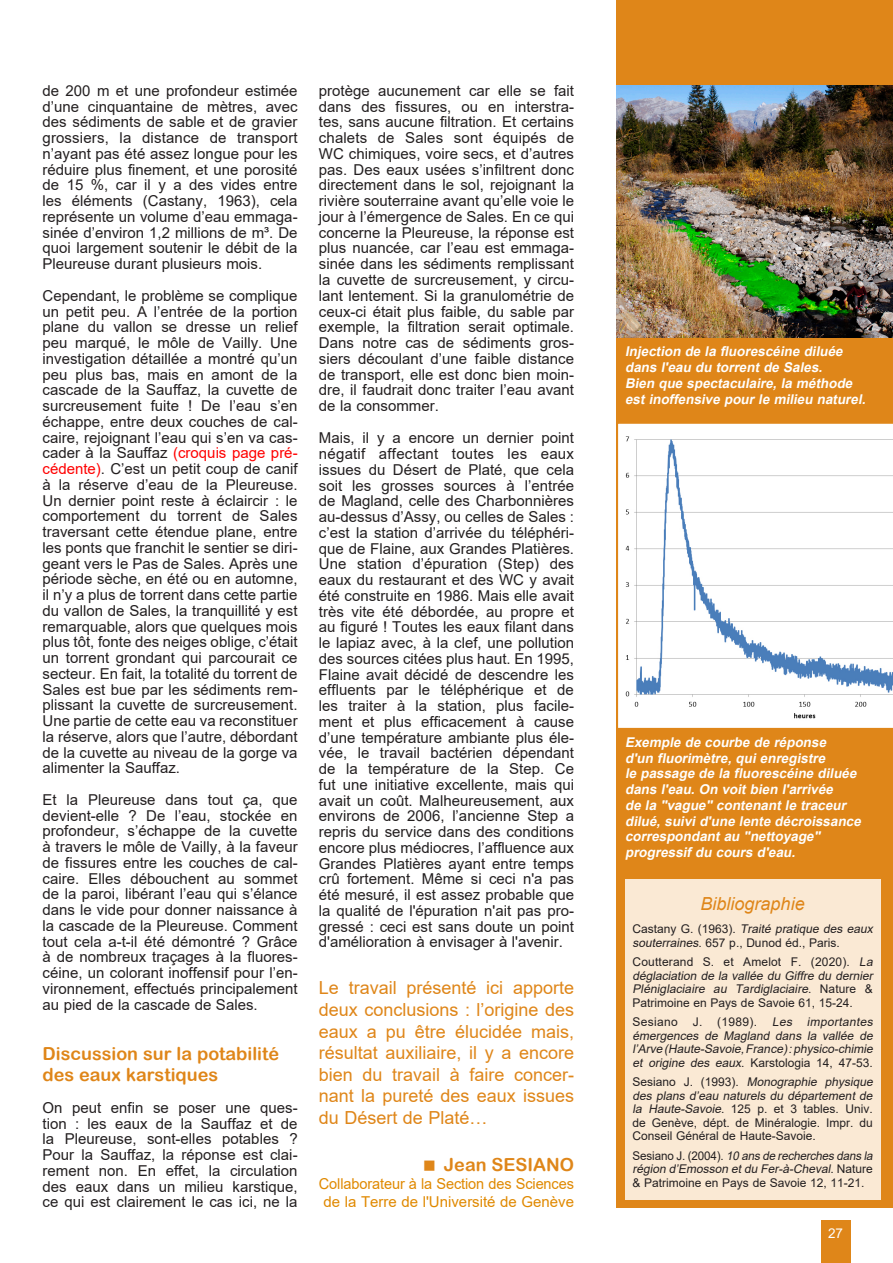
<style>
.page{position:relative;width:893px;height:1263px;background:#fff}
.page>*{position:absolute;margin:0;border:0;box-sizing:border-box;transform-origin:0 0}
.Normal_e{font:18px/21.6px "Arial";color:#df8619;text-align:justify}
.Normal_e-2{font:18px/21.6px "Arial Rounded MT Bold";color:#df8619}
.Normal_e-3{font:italic 18px "Arial";color:#df8619}
.Normal_e-4{font:15px/15.8px "Arial";color:#231f20;text-align:justify}
.Normal_e-5{font:15px/18px "Arial";letter-spacing:-.01em;color:#e08900;text-align:center}
.Normal_e-6{font:italic 700 13.5px/15.8px "Arial";color:#fff}
.t1{font:13.5px "Arial";color:#fff}
.Normal_e-7{font:12px/13.5px "Arial";color:#231f20}
.Normal_e-8{font:italic 12px/13.5px "Arial";color:#231f20}
.s1{color:#f00}
.s2{font-style:italic}
.s3{font-style:normal}
</style>
<div class="page">
<div style="left:821px;top:1220px;width:29px;height:43px;background:#df8619"></div>
<div style="left:617px;top:0;width:276px;height:1208px;background:#df8619"></div>
<img style="left:617px;top:85px;width:276px;height:252px">
<svg style="left:618px;top:423px;width:275px;height:305px;background:#f3f6f8"></svg>
<div style="left:625px;top:879px;width:255px;height:320px;background:#fae9d4"></div>
<p class="Normal_e-4" style="left:43px;top:83px;width:257px">de 200 m et une profondeur estimée d’une cinquantaine de mètres, avec des sédiments de sable et de gravier grossiers, la distance de transport n’ayant pas été assez longue pour les réduire plus finement, et une porosité de 15 %, car il y a des vides entre les éléments (Castany, 1963), cela représente un volume d’eau emmaga&shy;sinée d’environ 1,2 millions de m³. De quoi largement soutenir le débit de la Pleureuse durant plusieurs mois.</p>
<p class="Normal_e-4" style="left:43px;top:287px;width:257px">Cependant, le problème se complique un petit peu. A l’entrée de la portion plane du vallon se dresse un relief peu marqué, le môle de Vailly. Une investigation détaillée a montré qu’un peu plus bas, mais en amont de la cascade de la Sauffaz, la cuvette de surcreusement fuite ! De l’eau s’en échappe, entre deux couches de cal&shy;caire, rejoignant l’eau qui s’en va cas&shy;cader à la Sauffaz <span class="s1">(croquis page pré&shy;cédente)</span>. C’est un petit coup de canif à la réserve d’eau de la Pleureuse.<br>Un dernier point reste à éclaircir : le comportement du torrent de Sales traversant cette étendue plane, entre les ponts que franchit le sentier se diri&shy;geant vers le Pas de Sales. Après une période sèche, en été ou en automne, il n’y a plus de torrent dans cette partie du vallon de Sales, la tranquillité y est remarquable, alors que quelques mois plus tôt, fonte des neiges oblige, c’était un torrent grondant qui parcourait ce secteur. En fait, la totalité du torrent de Sales est bue par les sédiments rem&shy;plissant la cuvette de surcreusement.<br>Une partie de cette eau va reconstituer la réserve, alors que l’autre, débordant de la cuvette au niveau de la gorge va alimenter la Sauffaz.</p>
<p class="Normal_e-4" style="left:43px;top:791px;width:257px">Et la Pleureuse dans tout ça, que devient-elle ? De l’eau, stockée en profondeur, s’échappe de la cuvette à travers le môle de Vailly, à la faveur de fissures entre les couches de cal&shy;caire. Elles débouchent au sommet de la paroi, libérant l’eau qui s’élance dans le vide pour donner naissance à la cascade de la Pleureuse. Comment tout cela a-t-il été démontré ? Grâce à de nombreux traçages à la fluores&shy;céine, un colorant inoffensif pour l’en&shy;vironnement, effectués principalement au pied de la cascade de Sales.</p>
<p class="Normal_e-2" style="left:43px;top:1042px;width:238px">Discussion sur la potabilité des eaux karstiques</p>
<p class="Normal_e-4" style="left:43px;top:1099px;width:257px">On peut enfin se poser une ques&shy;tion : les eaux de la Sauffaz et de la Pleureuse, sont-elles potables ?<br>Pour la Sauffaz, la réponse est clai&shy;rement non. En effet, la circulation des eaux dans un milieu karstique, ce qui est clairement le cas ici, ne la</p>
<p class="Normal_e-4" style="left:319px;top:83px;width:257px">protège aucunement car elle se fait dans des fissures, ou en interstra&shy;tes, sans aucune filtration. Et certains chalets de Sales sont équipés de WC chimiques, voire secs, et d’autres pas. Des eaux usées s’infiltrent donc directement dans le sol, rejoignant la rivière souterraine avant qu’elle voie le jour à l’émergence de Sales. En ce qui concerne la Pleureuse, la réponse est plus nuancée, car l’eau est emmaga&shy;sinée dans les sédiments remplissant la cuvette de surcreusement, y circu&shy;lant lentement. Si la granulométrie de ceux-ci était plus faible, du sable par exemple, la filtration serait optimale.<br>Dans notre cas de sédiments gros&shy;siers découlant d’une faible distance de transport, elle est donc bien moin&shy;dre, il faudrait donc traiter l’eau avant de la consommer.</p>
<p class="Normal_e-4" style="left:319px;top:430px;width:257px">Mais, il y a encore un dernier point négatif affectant toutes les eaux issues du Désert de Platé, que cela soit les grosses sources à l’entrée de Magland, celle des Charbonnières au-dessus d’Assy, ou celles de Sales : c’est la station d’arrivée du téléphéri&shy;que de Flaine, aux Grandes Platières.<br>Une station d’épuration (Step) des eaux du restaurant et des WC y avait été construite en 1986. Mais elle avait très vite été débordée, au propre et au figuré ! Toutes les eaux filant dans le lapiaz avec, à la clef, une pollution des sources citées plus haut. En 1995, Flaine avait décidé de descendre les effluents par le téléphérique et de les traiter à la station, plus facile&shy;ment et plus efficacement à cause d’une température ambiante plus éle&shy;vée, le travail bactérien dépendant de la température de la Step. Ce fut une initiative excellente, mais qui avait un coût. Malheureusement, aux environs de 2006, l’ancienne Step a repris du service dans des conditions encore plus médiocres, l’affluence aux Grandes Platières ayant entre temps crû fortement. Même si ceci n'a pas été mesuré, il est assez probable que la qualité de l'épuration n'ait pas pro&shy;gressé : ceci est sans doute un point d'amélioration à envisager à l'avenir.</p>
<p class="Normal_e" style="left:319px;top:977px;width:257px">Le travail présenté ici apporte deux conclusions : l’origine des eaux a pu être élucidée mais, résultat auxiliaire, il y a encore bien du travail à faire concer&shy;nant la pureté des eaux issues du Désert de Platé…</p>
<p class="Normal_e-2" style="left:444px;top:1153px;width:132px">Jean SESIANO</p>
<p class="Normal_e-5" style="left:319px;top:1174px;width:257px">Collaborateur à la Section des Sciences de la Terre de l'Université de Genève</p>
<p class="Normal_e-6" style="left:625px;top:344px;width:223px">Injection de la fluorescéine diluée</p>
<p class="Normal_e-6" style="left:625px;top:360px;width:202px">dans l'eau du torrentde Sales.</p>
<p class="Normal_e-6" style="left:625px;top:375px;width:232px">Bien que spectaculaire,la méthode</p>
<p class="Normal_e-6" style="left:625px;top:391px;width:245px">estinoffensive pourle milieu naturel.</p>
<p class="Normal_e-6" style="left:625px;top:734px;width:206px">Exemple de courbe de réponse</p>
<p class="Normal_e-6" style="left:625px;top:750px;width:205px">d'un fluorimètre,quienregistre</p>
<p class="Normal_e-6" style="left:625px;top:766px;width:241px">le passage de la fluorescéine diluée dans l'eau.On voitbien l'arrivée<br>de la "vague" contenantle traceur dilué,suivid'une lente décroissance correspondantau "nettoyage" progressifdu cours d'eau.</p>
<p class="Normal_e-3" style="left:701px;top:892px;width:106px">Bibliographie</p>
<p class="Normal_e-7" style="left:633px;top:922px;width:244px">C a s ta n y G . ( 1 9 6 3 ) . <span class="s2">Traité pratique des eaux souterraines</span>. 657 p., Dunod éd., Paris.</p>
<p class="Normal_e-8" style="left:633px;top:955px;width:245px"><span class="s3">Coutterand S. et Amelot F. (2020).</span> La déglaciation de la vallée du Giffre du dernier Pléniglaciaire au Tardiglaciaire<span class="s3">. N a t u r e &amp; Patrimoine en Pays de Savoie 61, 15-24.</span></p>
<p class="Normal_e-8" style="left:633px;top:1015px;width:244px;text-align:justify"><span class="s3">Sesiano J. (1989).</span> Les importantes émergences de Magland dans la vallée de l’Arve (Haute-Savoie,France):physico-chimie et origine des eaux<span class="s3">. Karstologia 14, 47-53.</span></p>
<p class="Normal_e-7" style="left:633px;top:1075px;width:244px">S e s i a n o J . ( 1 9 9 3 ) . <span class="s2">Monographie physique des plans d’eau naturels du département de la Haute-Savoie</span>. 125 p. et 3 tables. Univ. de Genève, dépt. de Minéralogie. Impr. du Conseil Général de Haute-Savoie.</p>
<p class="Normal_e-7" style="left:633px;top:1148px;width:244px">S e s i a n o J . ( 2 0 0 4 ) . <span class="s2">10 ans de recherches dans la région d’Emosson etdu Fer-à-Cheval</span>. N a t u re &amp; Patrimoine en Pays de Savoie 12, 11-21.</p>
<p class="t1" style="left:828px;top:1224px;width:17px">27</p>
</div>
